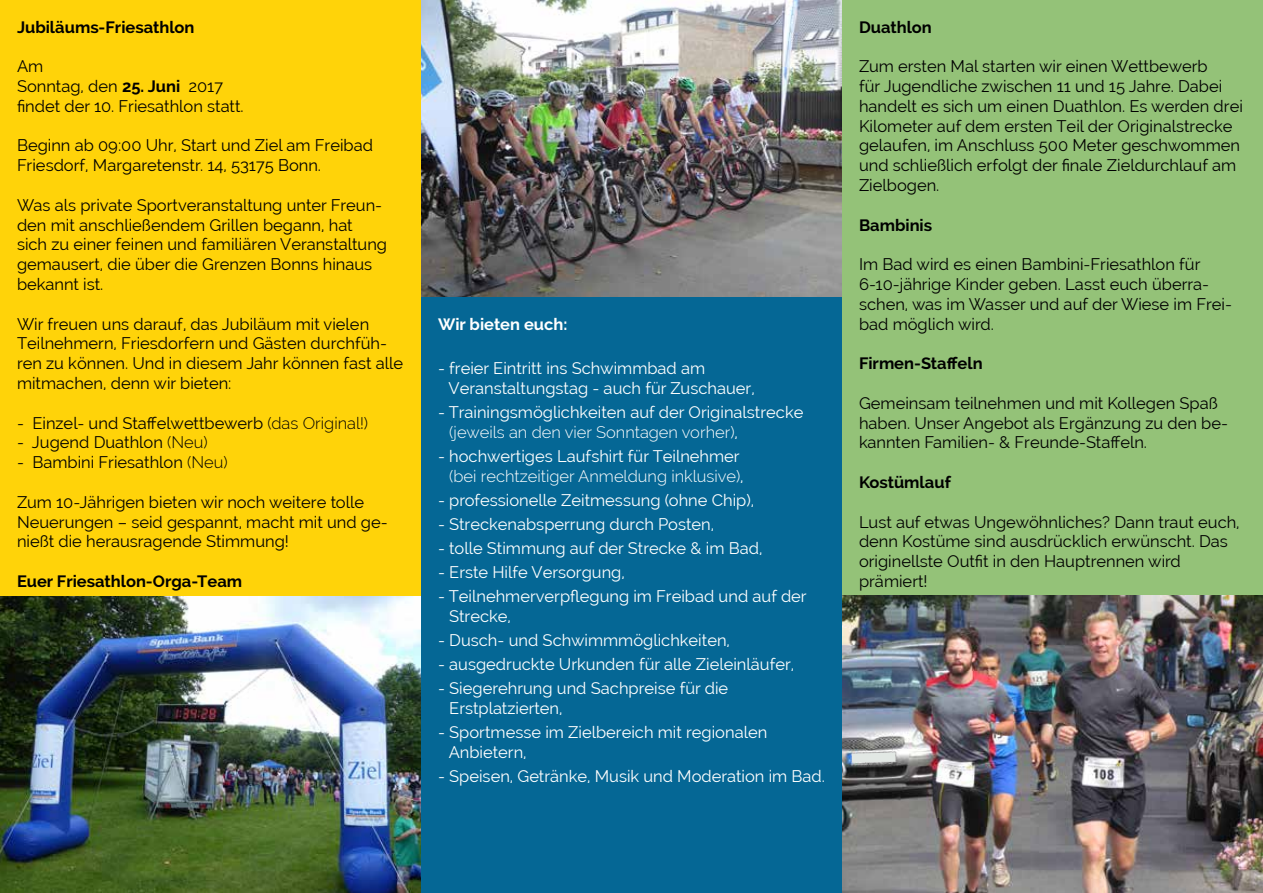
<style>
.page{position:relative;width:1263px;height:893px;background:#fff}
.page>*{position:absolute;margin:0;border:0;box-sizing:border-box;transform-origin:0 0}
.t1{font:16.5px/19.8px "Raleway";color:#000}
.t2{font:16.5px "Raleway";color:#fff}
.t3{font:700 16.5px "Raleway";color:#000}
.t4{font:300 16.5px "Raleway";color:#fff}
.t5{font:700 16.5px "Raleway";color:#fff}
.s1{font-weight:700}
.s2{font-weight:300}
.s3{color:#056795}
.s4{font-weight:400}
</style>
<div class="page">
<img style="left:0;top:595px;width:421px;height:298px">
<img style="left:421px;top:0;width:421px;height:298px">
<div style="left:0;top:0;width:421px;height:595px;background:#ffd309"></div>
<div style="left:842px;top:0;width:421px;height:595px;background:#94c278"></div>
<div style="left:421px;top:298px;width:421px;height:595px;background:#056795"></div>
<img style="left:842px;top:595px;width:421px;height:298px">
<svg style="left:852px;top:753px;width:43px;height:10px"></svg>
<svg style="left:176px;top:803px;width:19px;height:4px"></svg>
<p class="t3" style="left:17px;top:17px;width:179px">Jubiläums-Friesathlon</p>
<p class="t1" style="left:17px;top:56px;width:228px">Am<br>Sonntag, den <span class="s1">25. Juni</span> 2017 findet der 10. Friesathlon statt.</p>
<p class="t1" style="left:17px;top:136px;width:358px">Beginn ab 09:00 Uhr, Start und Ziel am Freibad<br>Friesdorf, Margaretenstr. 14, 53175 Bonn.</p>
<p class="t1" style="left:17px;top:195px;width:372px">Was als private Sportveranstaltung unter Freun&shy;den mit anschließendem Grillen begann, hat<br>sich zu einer feinen und familiären Veranstaltung gemausert, die über die Grenzen Bonns hinaus bekannt ist.</p>
<p class="t1" style="left:17px;top:314px;width:388px">Wir freuen uns darauf, das Jubiläum mit vielen Teilnehmern, Friesdorfern und Gästen durchfüh&shy;ren zu können. Und in diesem Jahr können fast alle mitmachen, denn wir bieten:</p>
<p class="t1" style="left:17px;top:413px;width:353px">- Einzel- und Staffelwettbewerb <span class="s2">(das Original!)</span></p>
<p class="t1" style="left:17px;top:433px;width:192px">- Jugend Duathlon <span class="s2">(Neu)</span></p>
<p class="t1" style="left:17px;top:452px;width:212px">- Bambini Friesathlon <span class="s2">(Neu)</span></p>
<p class="t1" style="left:17px;top:492px;width:372px">Zum 10-Jährigen bieten wir noch weitere tolle<br>Neuerungen – seid gespannt, macht mit und ge&shy;nießt die herausragende Stimmung!</p>
<p class="t3" style="left:17px;top:572px;width:227px">Euer Friesathlon-Orga-Team</p>
<p class="t5" style="left:438px;top:315px;width:131px">Wir bieten euch:</p>
<p class="t2" style="left:438px;top:359px;width:269px">- freier Eintritt ins Schwimmbad am</p>
<p class="t2" style="left:438px;top:378px;width:318px"><span class="s3">-</span> Veranstaltungstag - auch für Zuschauer,</p>
<p class="t2" style="left:438px;top:402px;width:367px">- Trainingsmöglichkeiten auf der Originalstrecke</p>
<p class="t4" style="left:438px;top:422px;width:301px"><span class="s3">-</span> (jeweils an den vier Sonntagen vorher)<span class="s4">,</span></p>
<p class="t2" style="left:438px;top:446px;width:303px">- hochwertiges Laufshirt für Teilnehmer</p>
<p class="t4" style="left:438px;top:466px;width:307px"><span class="s3">-</span> (bei rechtzeitiger Anmeldung inklusive)<span class="s4">,</span></p>
<p class="t2" style="left:438px;top:490px;width:318px">- professionelle Zeitmessung (ohne Chip),</p>
<p class="t2" style="left:438px;top:514px;width:278px">- Streckenabsperrung durch Posten,</p>
<p class="t2" style="left:438px;top:538px;width:326px">- tolle Stimmung auf der Strecke &amp; im Bad,</p>
<p class="t2" style="left:438px;top:562px;width:188px">- Erste Hilfe Versorgung,</p>
<p class="t2" style="left:438px;top:586px;width:370px">- Teilnehmerverpflegung im Freibad und auf der</p>
<p class="t2" style="left:438px;top:606px;width:74px"><span class="s3">-</span> Strecke,</p>
<p class="t2" style="left:438px;top:630px;width:293px">- Dusch- und Schwimmmöglichkeiten,</p>
<p class="t2" style="left:438px;top:654px;width:358px">- ausgedruckte Urkunden für alle Zieleinläufer,</p>
<p class="t2" style="left:438px;top:678px;width:292px">- Siegerehrung und Sachpreise für die</p>
<p class="t2" style="left:438px;top:698px;width:126px"><span class="s3">-</span> Erstplatzierten,</p>
<p class="t2" style="left:438px;top:722px;width:331px">- Sportmesse im Zielbereich mit regionalen</p>
<p class="t2" style="left:438px;top:742px;width:90px"><span class="s3">-</span> Anbietern,</p>
<p class="t2" style="left:438px;top:766px;width:388px">- Speisen, Getränke, Musik und Moderation im Bad.</p>
<p class="t3" style="left:859px;top:17px;width:74px">Duathlon</p>
<p class="t1" style="left:859px;top:56px;width:385px">Zum ersten Mal starten wir einen Wettbewerb<br>für Jugendliche zwischen 11 und 15 Jahre. Dabei handelt es sich um einen Duathlon. Es werden drei Kilometer auf dem ersten Teil der Originalstrecke gelaufen, im Anschluss 500 Meter geschwommen und schließlich erfolgt der finale Zieldurchlauf am Zielbogen.</p>
<p class="t3" style="left:859px;top:215px;width:75px">Bambinis</p>
<p class="t1" style="left:859px;top:254px;width:375px">Im Bad wird es einen Bambini-Friesathlon für 6-10-jährige Kinder geben. Lasst euch überra&shy;schen, was im Wasser und auf der Wiese im Frei&shy;bad möglich wird.</p>
<p class="t3" style="left:859px;top:354px;width:125px">Firmen-Staffeln</p>
<p class="t1" style="left:859px;top:393px;width:370px">Gemeinsam teilnehmen und mit Kollegen Spaß haben. Unser Angebot als Ergänzung zu den be&shy;kannten Familien- &amp; Freunde-Staffeln.</p>
<p class="t3" style="left:859px;top:473px;width:93px">Kostümlauf</p>
<p class="t1" style="left:859px;top:512px;width:382px">Lust auf etwas Ungewöhnliches? Dann traut euch, denn Kostüme sind ausdrücklich erwünscht. Das originellste Outfit in den Hauptrennen wird prämiert!</p>
</div>
